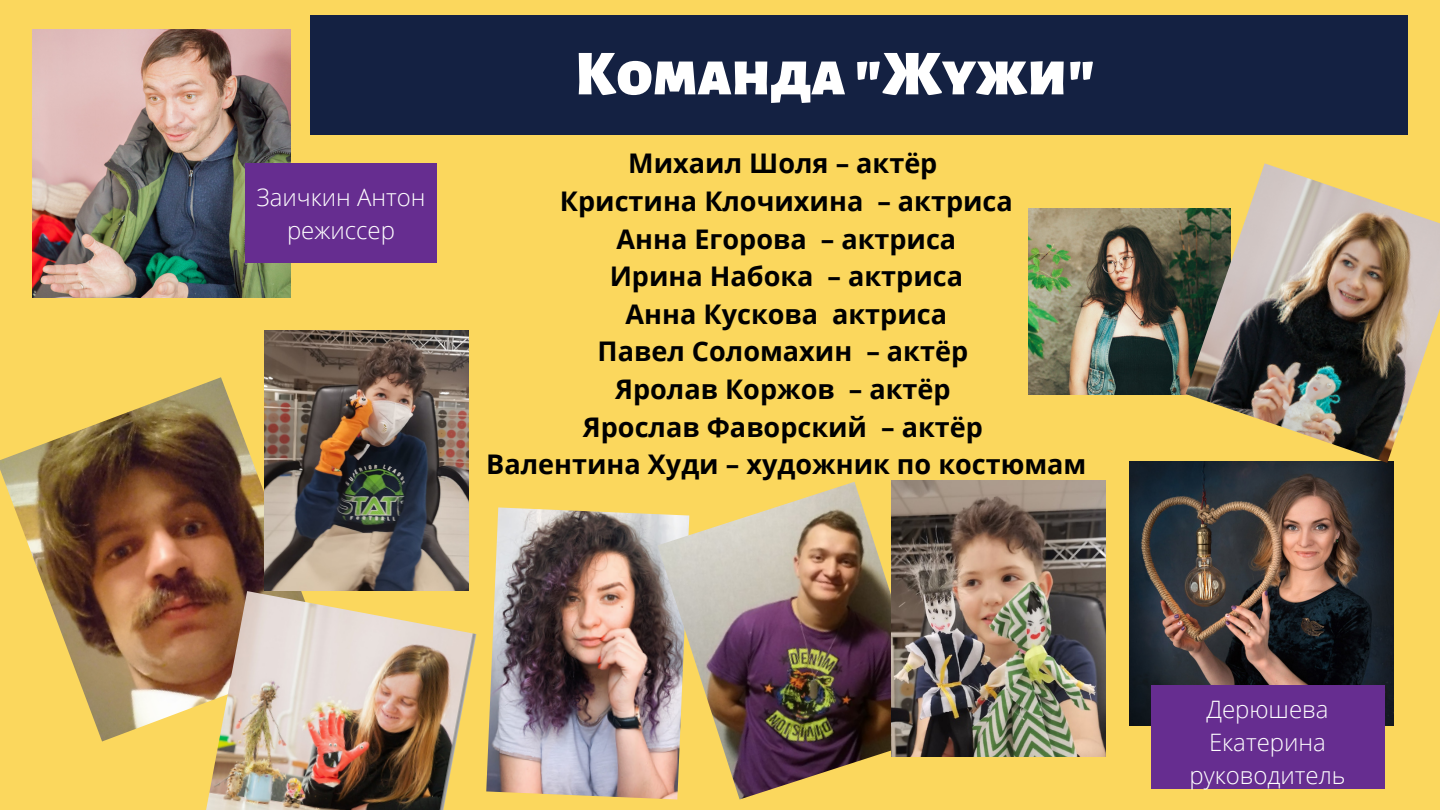
<style>
.page{position:relative;width:1440px;height:810px;background:#fbd75d}
.page>*{position:absolute;margin:0;border:0;box-sizing:border-box;transform-origin:0 0}
.t1{font:900 64px "Alegreya Sans SC";color:#fff}
.t2{font:700 27.1px "Open Sans";color:#000}
.t3{font:300 24px/33px "Open Sans";color:#fff}
</style>
<div class="page">
<img style="left:33px;top:29px;width:257px;height:268px">
<img style="left:1130px;top:461px;width:264px;height:264px">
<div style="left:246px;top:163px;width:191px;height:100px;background:#662d90"></div>
<div style="left:1151px;top:685px;width:233px;height:104px;background:#662d90"></div>
<img style="left:0;top:377px;width:265px;height:364px">
<img style="left:486px;top:507px;width:192px;height:293px">
<img style="left:205px;top:591px;width:271px;height:219px">
<img style="left:1028px;top:209px;width:158px;height:186px">
<img style="left:1186px;top:163px;width:254px;height:300px">
<img style="left:658px;top:482px;width:233px;height:317px">
<img style="left:891px;top:481px;width:215px;height:276px">
<img style="left:265px;top:331px;width:203px;height:260px">
<div style="left:311px;top:15px;width:1097px;height:120px;background:#142142"></div>
<p class="t3" style="left:256px;top:180px;width:171px">Заичкин Антон</p>
<p class="t3" style="left:287px;top:213px;width:110px">режиссер</p>
<p class="t1" style="left:575px;top:43px;width:522px">Команда "Жужи"</p>
<p class="t2" style="left:628px;top:144px;width:311px">Михаил Шоля – актёр</p>
<p class="t2" style="left:560px;top:182px;width:454px">Кристина Клочихина – актриса</p>
<p class="t2" style="left:617px;top:220px;width:341px">Анна Егорова – актриса</p>
<p class="t2" style="left:610px;top:257px;width:355px">Ирина Набока – актриса</p>
<p class="t2" style="left:626px;top:295px;width:323px">Анна Кускова актриса</p>
<p class="t2" style="left:598px;top:332px;width:372px">Павел Соломахин – актёр</p>
<p class="t2" style="left:615px;top:370px;width:337px">Яролав Коржов – актёр</p>
<p class="t2" style="left:583px;top:408px;width:402px">Ярослав Фаворский – актёр</p>
<p class="t2" style="left:486px;top:445px;width:602px">Валентина Худи – художник по костюмам</p>
<p class="t3" style="left:1206px;top:692px;width:124px">Дерюшева<br>Екатерина</p>
<p class="t3" style="left:1189px;top:758px;width:157px">руководитель</p>
</div>
